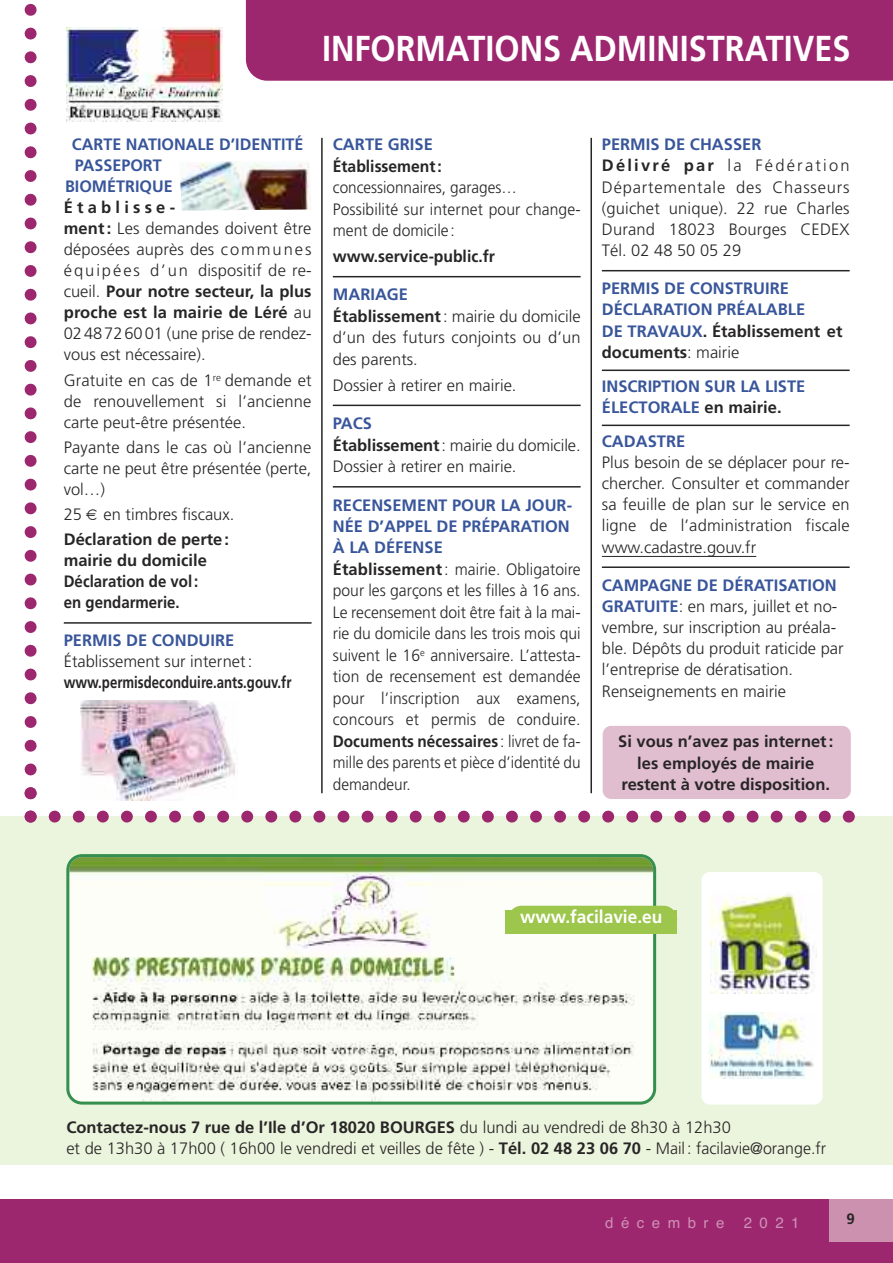
<style>
.page{position:relative;width:893px;height:1263px;background:#fff}
.page>*{position:absolute;margin:0;border:0;box-sizing:border-box;transform-origin:0 0}
.t1{font:700 36px "Frutiger";color:#fff;scale:.9 1}
.t2{font:700 18px "Frutiger";color:#fff;scale:.96 1}
.t3{font:300 16.5px/21.5px "Frutiger";color:#272526}
.t4{font:700 16.5px/21.1px "Frutiger";color:#39569b}
.t5{font:700 16.5px/21px "Frutiger";color:#272526}
.t6{font:300 16.5px/21.5px "Frutiger";color:#272526;scale:.93 1}
.t7{font:700 16.5px "Frutiger";color:#272526;scale:.95 1}
.t8{font:700 16.5px "Frutiger";color:#272526;scale:.8 1}
.t9{font:15px "Helvetica";letter-spacing:.5em;color:rgb(255 255 255/.5)}
.t10{font:700 15px "Frutiger";color:#272526}
.s1{font-weight:700}
.s2{font-weight:700;color:#39569b}
.s3{color:#272526}
.s4{font-weight:300;color:#272526}
</style>
<div class="page">
<div style="left:0;top:816px;width:893px;height:349px;background:#ebf4dc"></div>
<div style="left:701px;top:872px;width:122px;height:232px;background:#fff;border-radius:9px"></div>
<svg style="left:66px;top:854px;width:590px;height:250px"></svg>
<div style="left:0;top:1199px;width:893px;height:64px;background:#9d276f"></div>
<div style="left:603px;top:726px;width:248px;height:73px;background:#e0bdcf;border-radius:9px"></div>
<div style="left:829px;top:1199px;width:64px;height:43px;background:#cb91af"></div>
<div style="left:246px;top:0;width:647px;height:81px;background:#9d276f"></div>
<hr style="left:64px;top:622px;width:248px;height:2px;background:#272526">
<hr style="left:333px;top:276px;width:248px;height:1px;background:#272526">
<hr style="left:333px;top:405px;width:248px;height:1px;background:#272526">
<hr style="left:333px;top:486px;width:248px;height:2px;background:#272526">
<hr style="left:602px;top:270px;width:248px;height:1px;background:#272526">
<hr style="left:602px;top:370px;width:248px;height:1px;background:#272526">
<hr style="left:602px;top:425px;width:248px;height:1px;background:#272526">
<hr style="left:602px;top:556px;width:154px;height:1px;background:#272526">
<hr style="left:602px;top:566px;width:248px;height:2px;background:#272526">
<img style="left:180px;top:161px;width:131px;height:50px">
<hr style="left:321px;top:138px;width:2px;height:655px;background:#272526">
<hr style="left:590px;top:138px;width:2px;height:655px;background:#272526">
<img style="left:66px;top:28px;width:157px;height:94px">
<svg style="left:25px;top:810px;width:806px;height:12px"></svg>
<svg style="left:843px;top:810px;width:12px;height:12px"></svg>
<svg style="left:25px;top:3px;width:12px;height:796px"></svg>
<img style="left:81px;top:701px;width:154px;height:100px">
<img style="left:710px;top:894px;width:106px;height:100px">
<img style="left:709px;top:1012px;width:105px;height:66px">
<div style="left:508px;top:906px;width:169px;height:27px;background:#9dc64d;border-radius:14px"></div>
<div style="left:505px;top:910px;width:172px;height:23px;background:#9dc64d"></div>
<h1 class="t1" style="left:322px;top:34px;width:589px">INFORMATIONS ADMINISTRATIVES</h1>
<p class="t4" style="left:72px;top:135px;width:233px">CARTE NATIONALE D’IDENTITÉ</p>
<p class="t4" style="left:75px;top:156px;width:88px">PASSEPORT</p>
<p class="t4" style="left:65px;top:177px;width:109px">BIOMÉTRIQUE</p>
<p class="t3" style="left:64px;top:198px;width:249px;line-height:21px"><span class="s1">Établisse-<br>ment:</span> Les demandes doivent être déposées auprès des communes équipées d’un dispositif de re&shy;cueil. <span class="s1">Pour notre secteur, la plus proche est la mairie de Léré</span> au<br>0248726001 (une prise de rendez&shy;vous est nécessaire).</p>
<p class="t3" style="left:64px;top:371px;width:249px;line-height:21px;text-align:justify">Gratuite en cas de 1<sup>re</sup> demande et de renouvellement si l’ancienne carte peut-être présentée.</p>
<p class="t3" style="left:64px;top:438px;width:249px;line-height:21px;text-align:justify">Payante dans le cas où l’ancienne carte ne peut être présentée (perte, vol…)</p>
<p class="t3" style="left:64px;top:505px;width:20px">25</p>
<p class="t3" style="left:104px;top:505px;width:132px">en timbres fiscaux.</p>
<p class="t5" style="left:64px;top:530px;width:167px">Déclaration de perte: mairie du domicile<br>Déclaration de vol:<br>en gendarmerie.</p>
<p class="t4" style="left:64px;top:631px;width:172px">PERMIS DE CONDUIRE</p>
<p class="t3" style="left:64px;top:652px;width:190px">Établissement sur internet:</p>
<p class="t8" style="left:64px;top:676px;width:286px">www.permisdeconduire.ants.gouv.fr</p>
<p class="t4" style="left:333px;top:135px;width:102px">CARTE GRISE</p>
<p class="t7" style="left:333px;top:159px;width:116px">Établissement:</p>
<p class="t6" style="left:333px;top:178px;width:268px">concessionnaires, garages…<br>Possibilité sur internet pour change&shy;ment de domicile :</p>
<p class="t7" style="left:333px;top:249px;width:172px">www.service-public.fr</p>
<p class="t3" style="left:333px;top:285px;width:249px"><span class="s2">MARIAGE<br></span><span class="s1">Établissement</span>: mairie du domicile d’un des futurs conjoints ou d’un des parents.</p>
<p class="t3" style="left:333px;top:375px;width:185px">Dossier à retirer en mairie.</p>
<p class="t3" style="left:333px;top:414px;width:249px"><span class="s2">PACS<br></span><span class="s1">Établissement</span>: mairie du domicile.<br>Dossier à retirer en mairie.</p>
<p class="t3" style="left:333px;top:495px;width:249px"><span class="s2">RECENSEMENT POUR LA JOUR-<br>NÉE D’APPEL DE PRÉPARATION<br>À LA DÉFENSE<br></span><span class="s1">Établissement</span>: mairie. Obligatoire pour les garçons et les filles à 16 ans.<br>Le recensement doit être fait à la mai&shy;rie du domicile dans les trois mois qui suivent le 16<sup>e</sup> anniversaire. L’attesta&shy;tion de recensement est demandée pour l’inscription aux examens, concours et permis de conduire.<br><span class="s1">Documents nécessaires</span> : livret de fa&shy;mille des parents et pièce d’identité du demandeur.</p>
<p class="t3" style="left:602px;top:135px;width:249px"><span class="s2">PERMIS DE CHASSER<br></span><span class="s1">Délivré par</span> la Fédération<br>Départementale des Chasseurs (guichet unique). 22 rue Charles<br>Durand 18023 Bourges CEDEX<br>Tél. 02 48 50 05 29</p>
<p class="t4" style="left:602px;top:279px;width:242px">PERMIS DE CONSTRUIRE<br>DÉCLARATION PRÉALABLE<br>DE TRAVAUX<span class="s3">. Établissement et documents</span><span class="s4">: mairie</span></p>
<p class="t4" style="left:602px;top:377px;width:205px">INSCRIPTION SUR LA LISTE<br>ÉLECTORALE <span class="s3">en mairie.</span></p>
<p class="t4" style="left:602px;top:432px;width:85px">CADASTRE</p>
<p class="t3" style="left:602px;top:453px;width:249px;text-align:justify">Plus besoin de se déplacer pour re&shy;chercher. Consulter et commander sa feuille de plan sur le service en ligne de l’administration fiscale www.cadastre.gouv.fr</p>
<p class="t3" style="left:602px;top:576px;width:243px"><span class="s2">CAMPAGNE DE DÉRATISATION<br>GRATUITE</span>: en mars, juillet et no&shy;vembre, sur inscription au préala&shy;ble. Dépôts du produit raticide par l’entreprise de dératisation.<br>Renseignements en mairie</p>
<p class="t5" style="left:618px;top:732px;width:217px;text-align:center">Si vous n’avez pas internet: les employés de mairie restent à votre disposition.</p>
<p class="t2" style="left:520px;top:910px;width:150px">www.facilavie.eu</p>
<p class="t3" style="left:66px;top:1118px;width:761px;line-height:21px"><span class="s1">Contactez-nous 7 rue de l’Ile d’Or 18020 BOURGES</span> du lundi au vendredi de 8h30 à 12h30<br>et de 13h30 à 17h00 ( 16h00 le vendredi et veilles de fête ) - <span class="s1">Tél. 02 48 23 06 70</span> - Mail: facilavie@orange.fr</p>
<p class="t9" style="left:605px;top:1213px;width:121px">décembre</p>
<p class="t9" style="left:744px;top:1213px;width:57px">2021</p>
<p class="t10" style="left:847px;top:1213px;width:10px">9</p>
</div>
